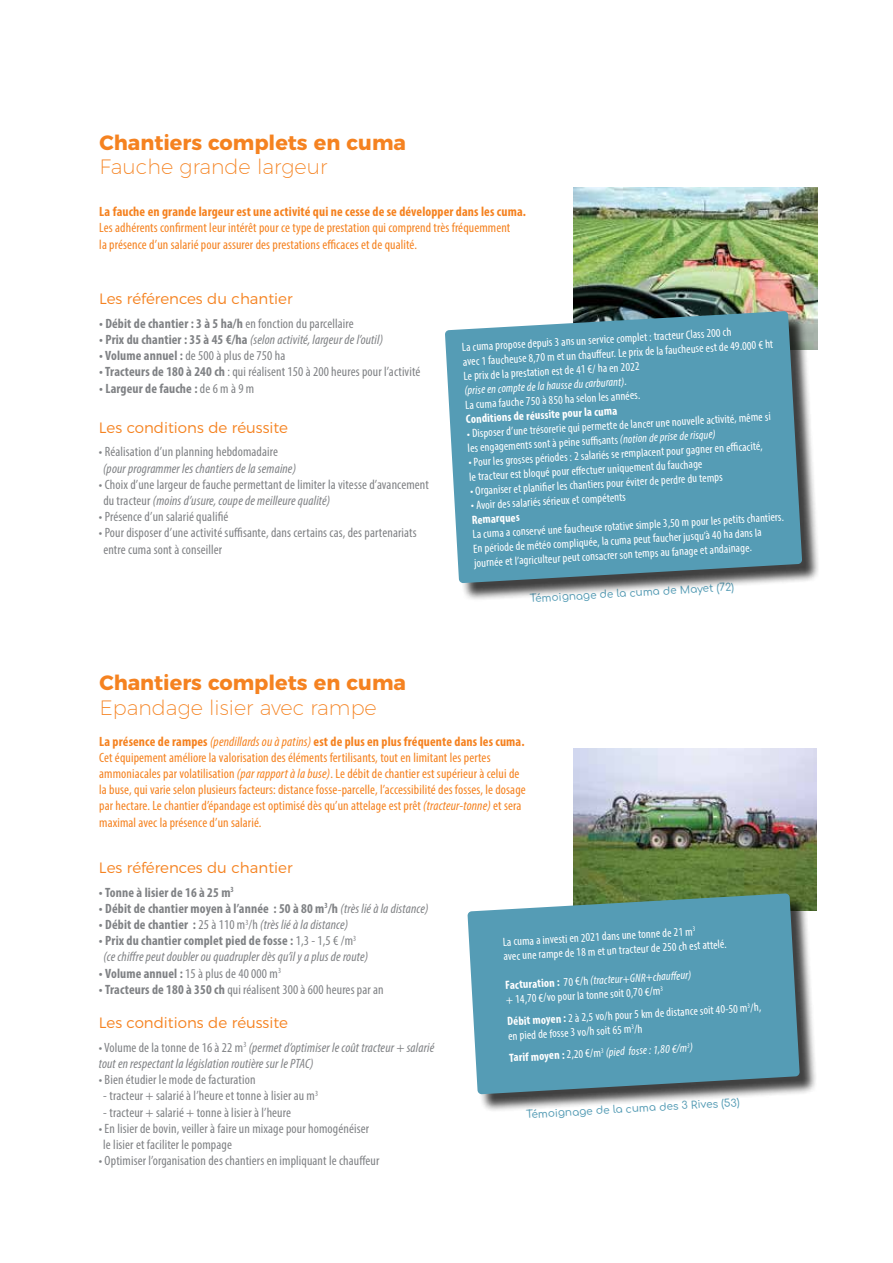
<style>
.page{position:relative;width:893px;height:1263px;background:#fff}
.page>*{position:absolute;margin:0;border:0;box-sizing:border-box;transform-origin:0 0}
.t1{font:700 20.7px "Montserrat";color:#f58220}
.t2{font:200 20.7px "Montserrat";color:#f58220}
.t3{font:300 15px "Montserrat";color:#f58220}
.t4{font:condensed 13.5px/16.2px "Myriad Pro";letter-spacing:.01em;color:#808285}
.t5{font:condensed 13.5px/16.2px "Myriad Pro";letter-spacing:.01em;color:#f58220}
.t6{font:italic condensed 13.5px/16.2px "Myriad Pro";letter-spacing:.01em;color:#808285}
.t7{font:700 condensed 13.5px "Myriad Pro";letter-spacing:.01em;color:#808285}
.t8{font:700 condensed 13.5px "Myriad Pro";letter-spacing:.01em;color:#f58220}
.t9{font:condensed 12px/14.4px "Myriad Pro";color:#fff}
.t10{font:700 condensed 12px "Myriad Pro";color:#fff}
.t11{font:italic condensed 12px "Myriad Pro";color:#fff}
.t12{font:500 10.5px "Comfortaa";color:#559cb5}
.s1{font-weight:400}
.s2{font-weight:700;font-style:normal}
.s3{font-weight:700}
.s4{font-style:italic}
.s5{font-weight:400;font-style:italic}
.s6{font-style:normal}
</style>
<div class="page">
<img style="left:573px;top:188px;width:244px;height:126px">
<div style="left:448px;top:314px;width:372px;height:287px;background:#000;opacity:.75"></div>
<svg style="left:445px;top:311px;width:357px;height:272px;background:#5c9cb2"></svg>
<img style="left:573px;top:749px;width:244px;height:147px">
<div style="left:470px;top:896px;width:348px;height:216px;background:#000;opacity:.75"></div>
<svg style="left:467px;top:893px;width:333px;height:201px;background:#5c9bb0"></svg>
<h1 class="t1" style="left:99px;top:125px;width:308px">Chantiers complets en cuma</h1>
<h1 class="t2" style="left:99px;top:151px;width:229px">Fauche grande largeur</h1>
<p class="t8" style="left:99px;top:203px;width:428px">La fauche en grande largeur est une activité qui ne cesse de se développer dans les cuma.</p>
<p class="t5" style="left:99px;top:220px;width:413px">Les adhérents confirment leur intérêt pour ce type de prestation qui comprend très fréquemment la présence d’un salarié pour assurer des prestations efficaces et de qualité.</p>
<p class="t3" style="left:99px;top:287px;width:195px">Les références du chantier</p>
<p class="t7" style="left:99px;top:315px;width:256px">• Débit de chantier : 3 à 5 ha/h <span class="s1">en fonction du parcellaire</span></p>
<p class="t6" style="left:99px;top:331px;width:286px"><span class="s2">• Prix du chantier : 35 à 45 €/ha</span> (selon activité, largeur de l’outil)</p>
<p class="t4" style="left:99px;top:347px;width:188px"><span class="s3">• Volume annuel :</span> de 500 à plus de 750 ha</p>
<p class="t4" style="left:99px;top:364px;width:323px"><span class="s3">• Tracteurs de 180 à 240 ch</span> : qui réalisent 150 à 200 heures pour l’activité</p>
<p class="t7" style="left:99px;top:380px;width:157px">• Largeur de fauche : <span class="s1">de 6 m à 9 m</span></p>
<p class="t3" style="left:99px;top:416px;width:191px">Les conditions de réussite</p>
<p class="t4" style="left:99px;top:444px;width:181px">• Réalisation d’un planning hebdomadaire</p>
<p class="t6" style="left:103px;top:460px;width:194px">(pour programmer les chantiers de la semaine)</p>
<p class="t4" style="left:103px;top:476px;width:327px;text-indent:-5px">• Choix d’une largeur de fauche permettant de limiter la vitesse d’avancement du tracteur <span class="s4">(moins d’usure, coupe de meilleure qualité)</span></p>
<p class="t4" style="left:99px;top:508px;width:131px">• Présence d’un salarié qualifié</p>
<p class="t4" style="left:103px;top:525px;width:315px;text-indent:-5px">• Pour disposer d’une activité suffisante, dans certains cas, des partenariats entre cuma sont à conseiller</p>
<h1 class="t1" style="left:99px;top:665px;width:308px">Chantiers complets en cuma</h1>
<h1 class="t2" style="left:99px;top:691px;width:279px">Epandage lisier avec rampe</h1>
<p class="t9" style="left:462px;top:339px;width:312px;rotate:-3deg">La cuma propose depuis 3 ans un service complet : tracteur Class 200 ch<br>avec 1 faucheuse 8,70 m et un chauff eur. Le prix de la faucheuse est de 49.000 € ht Le prix de la prestation est de 41 €/ ha en 2022<br><span class="s4">(prise en compte de la hausse du carburant)</span>.<br>La cuma fauche 750 à 850 ha selon les années.</p>
<p class="t10" style="left:466px;top:411px;width:153px;rotate:-3deg">Conditions de réussite pour la cuma</p>
<p class="t9" style="left:466px;top:425px;width:306px;rotate:-3deg">• Disposer d’une trésorerie qui permette de lancer une nouvelle activité, même si les engagements sont à peine suffi sants <span class="s4">(notion de prise de risque)</span></p>
<p class="t9" style="left:468px;top:454px;width:296px;rotate:-3deg">• Pour les grosses périodes : 2 salariés se remplacent pour gagner en effi cacité, le tracteur est bloqué pour eff ectuer uniquement du fauchage</p>
<p class="t9" style="left:470px;top:483px;width:254px;rotate:-3deg">• Organiser et planifi er les chantiers pour éviter de perdre du temps</p>
<p class="t9" style="left:471px;top:498px;width:157px;rotate:-3deg">• Avoir des salariés sérieux et compétents</p>
<p class="t10" style="left:471px;top:512px;width:49px;rotate:-3deg">Remarques</p>
<p class="t9" style="left:472px;top:526px;width:313px;rotate:-3deg">La cuma a conservé une faucheuse rotative simple 3,50 m pour les petits chantiers.<br>En période de météo compliquée, la cuma peut faucher jusqu’à 40 ha dans la journée et l’agriculteur peut consacrer son temps au fanage et andainage.</p>
<p class="t12" style="left:529px;top:588px;width:206px;rotate:-3deg">Témoignage de la cuma de Mayet (72)</p>
<p class="t5" style="left:99px;top:733px;width:428px"><span class="s3">La présence de rampes</span> <span class="s4">(pendillards ou à patins)</span> <span class="s3">est de plus en plus fréquente dans les cuma.<br></span>Cet équipement améliore la valorisation des éléments fertilisants, tout en limitant les pertes ammoniacales par volatilisation <span class="s4">(par rapport à la buse)</span>. Le débit de chantier est supérieur à celui de la buse, qui varie selon plusieurs facteurs: distance fosse-parcelle, l’accessibilité des fosses, le dosage par hectare. Le chantier d’épandage est optimisé dès qu’un attelage est prêt <span class="s4">(tracteur-tonne)</span> et sera maximal avec la présence d’un salarié.</p>
<p class="t3" style="left:99px;top:856px;width:195px">Les références du chantier</p>
<p class="t7" style="left:99px;top:884px;width:137px">• Tonne à lisier de 16 à 25 m<sup>3</sup></p>
<p class="t7" style="left:99px;top:900px;width:331px">• Débit de chantier moyen à l’année : 50 à 80 m<sup>3</sup>/h <span class="s5">(très lié à la distance)</span></p>
<p class="t6" style="left:99px;top:916px;width:251px"><span class="s2">• Débit de chantier :</span> <span class="s6">25 à 110 m</span><sup>3</sup><span class="s6">/h</span> (très lié à la distance)</p>
<p class="t6" style="left:103px;top:932px;width:266px;text-indent:-5px"><span class="s2">• Prix du chantier complet pied de fosse :</span> <span class="s6">1,3 - 1,5 € /m</span><sup>3 </sup>(ce chiffre peut doubler ou quadrupler dès qu’il y a plus de route)</p>
<p class="t4" style="left:99px;top:965px;width:184px"><span class="s3">• Volume annuel :</span> 15 à plus de 40 000 m<sup>3</sup></p>
<p class="t4" style="left:99px;top:981px;width:286px"><span class="s3">• Tracteurs de 180 à 350 ch</span> qui réalisent 300 à 600 heures par an</p>
<p class="t3" style="left:99px;top:1011px;width:191px">Les conditions de réussite</p>
<p class="t6" style="left:99px;top:1039px;width:337px"><span class="s6">• Volume de la tonne de 16 à 22 m</span><sup>3</sup> (permet d’optimiser le coût tracteur + salarié tout en respectant la législation routière sur le PTAC)</p>
<p class="t4" style="left:99px;top:1071px;width:158px">• Bien étudier le mode de facturation</p>
<p class="t4" style="left:103px;top:1087px;width:216px">- tracteur + salarié à l’heure et tonne à lisier au m<sup>3</sup></p>
<p class="t4" style="left:103px;top:1104px;width:189px">- tracteur + salarié + tonne à lisier à l’heure</p>
<p class="t4" style="left:103px;top:1120px;width:267px;text-indent:-5px">• En lisier de bovin, veiller à faire un mixage pour homogénéiser le lisier et faciliter le pompage</p>
<p class="t4" style="left:99px;top:1152px;width:282px">• Optimiser l’organisation des chantiers en impliquant le chauffeur</p>
<p class="t9" style="left:502px;top:934px;width:225px;rotate:-3deg">La cuma a investi en 2021 dans une tonne de 21 m<sup>3<br></sup>avec une rampe de 18 m et un tracteur de 250 ch est attelé.</p>
<p class="t9" style="left:505px;top:977px;width:188px;rotate:-3deg"><span class="s3">Facturation :</span> 70 €/h <span class="s4">(tracteur+GNR+chauff eur) </span>+ 14,70 €/vo pour la tonne soit 0,70 €/m<sup>3</sup></p>
<p class="t9" style="left:507px;top:1013px;width:256px;line-height:14.9px;rotate:-3deg"><span class="s3">Débit moyen :</span> 2 à 2,5 vo/h pour 5 km de distance soit 40-50 m<sup>3</sup>/h, en pied de fosse 3 vo/h soit 65 m<sup>3</sup>/h</p>
<p class="t11" style="left:509px;top:1050px;width:185px;rotate:-3deg"><span class="s2">Tarif moyen :</span> <span class="s6">2,20 €/m</span><sup>3</sup> (pied fosse : 1,80 €/m<sup>3</sup>)</p>
<p class="t12" style="left:526px;top:1104px;width:215px;rotate:-3deg">Témoignage de la cuma des 3 Rives (53)</p>
</div>
